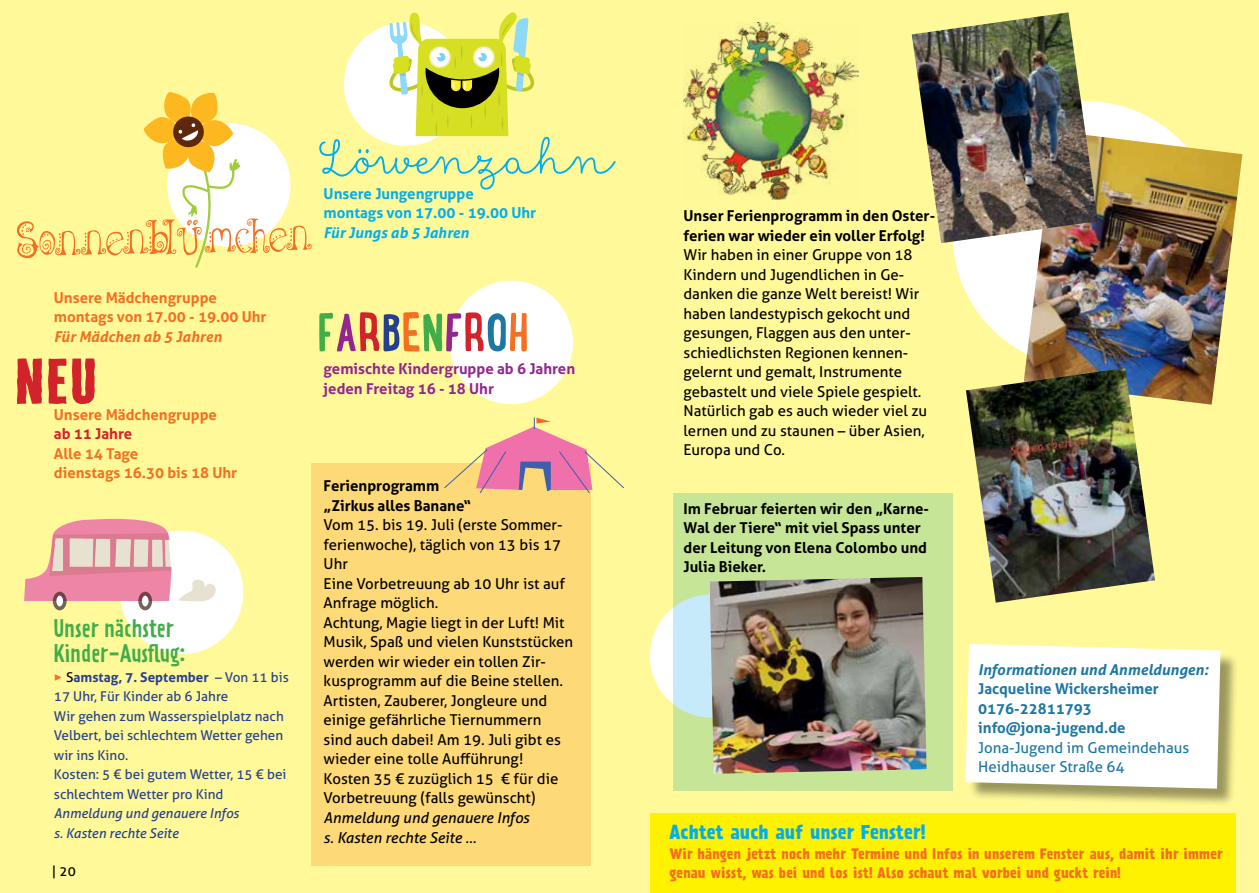
<style>
.page{position:relative;width:1259px;height:893px;background:#fff99a}
.page>*{position:absolute;margin:0;border:0;box-sizing:border-box;transform-origin:0 0}
.t1{font:22.5px/25.5px "Prater Sans One";color:#41ad49}
.t2{font:700 18px "Prater Sans One";color:#00aeef}
.t3{font:15px/19.5px "Aller";color:#000}
.t4{font:700 15px/19.5px "Aller";color:#000}
.t5{font:700 15px/19.5px "Aller";color:#f36f21}
.t6{font:700 15px/19.5px "Aller";color:#1e77a3}
.t7{font:700 15px/19.5px "Aller";color:#92278f}
.t8{font:italic 15px/19.5px "Aller";color:#000}
.t9{font:15px/19.5px "Aller";color:#1e77a3}
.t10{font:700 15px/19.5px "Aller";color:#00aeef}
.t11{font:italic 700 15px "Aller";color:#1e77a3}
.t12{font:italic 700 15px "Aller";color:#f36f21}
.t13{font:italic 700 15px "Aller";color:#00aeef}
.t14{font:700 15px "Aller";color:#d2232a}
.t15{font:13.5px/19.5px "Aller";color:#25408f}
.t16{font:700 13.5px/19.5px "Prater Sans One";color:#f36f21}
.t17{font:italic 13.5px/19.5px "Aller";color:#25408f}
.t18{font:13.5px "Aller";color:#000}
.s1{color:#f36f21}
.s2{color:#000}
.s3{font-weight:700}
</style>
<div class="page">
<div style="left:650px;top:594px;width:123px;height:124px;background:#fff;border-radius:50%"></div>
<svg style="left:673px;top:493px;width:279px;height:298px;background:#c6e5a1"></svg>
<div style="left:449px;top:281px;width:124px;height:123px;background:#fff;border-radius:50%"></div>
<div style="left:952px;top:101px;width:267px;height:267px;background:#fff;border-radius:50%"></div>
<div style="left:120px;top:531px;width:123px;height:123px;background:#fff;border-radius:50%"></div>
<div style="left:312px;top:463px;width:279px;height:403px;background:#fed978"></div>
<svg style="left:17px;top:92px;width:295px;height:176px"></svg>
<div style="left:967px;top:646px;width:272px;height:161px;background:#000;opacity:.4"></div>
<svg style="left:965px;top:644px;width:255px;height:145px;background:#fcfcf7"></svg>
<svg style="left:24px;top:519px;width:147px;height:91px"></svg>
<svg style="left:178px;top:580px;width:38px;height:21px"></svg>
<svg style="left:319px;top:312px;width:208px;height:39px"></svg>
<svg style="left:319px;top:12px;width:296px;height:178px"></svg>
<img style="left:683px;top:22px;width:175px;height:178px">
<div style="left:650px;top:814px;width:585px;height:79px;background:#fff200"></div>
<svg style="left:444px;top:418px;width:180px;height:75px"></svg>
<svg style="left:17px;top:358px;width:78px;height:46px"></svg>
<img style="left:1023px;top:131px;width:219px;height:274px">
<img style="left:911px;top:12px;width:186px;height:231px">
<img style="left:966px;top:368px;width:189px;height:235px">
<img style="left:709px;top:577px;width:217px;height:197px">
<p class="t5" style="left:54px;top:288px;width:214px">Unsere Mädchengruppe montags von 17.00 - 19.00 Uhr</p>
<p class="t12" style="left:54px;top:327px;width:169px">Für Mädchen ab 5 Jahren</p>
<p class="t5" style="left:54px;top:405px;width:165px">Unsere Mädchengruppe</p>
<p class="t14" style="left:54px;top:425px;width:80px">ab 11 Jahre</p>
<p class="t5" style="left:54px;top:444px;width:185px">Alle 14 Tage<br>dienstags 16.30 bis 18 Uhr</p>
<h1 class="t1" style="left:54px;top:615px;width:133px">Unser nächster<br>Kinder-Ausflug:</h1>
<p class="t15" style="left:54px;top:667px;width:236px"><span class="s1">✓</span> <span class="s2">S</span><span class="s3">amstag, 7. September</span> – Von 11 bis<br>17 Uhr, Für Kinder ab 6 Jahre<br>Wir gehen zum Wasserspielplatz nach<br>Velbert, bei schlechtem Wetter gehen wir ins Kino.<br>Kosten: 5 € bei gutem Wetter, 15 € bei schlechtem Wetter pro Kind</p>
<p class="t17" style="left:54px;top:803px;width:187px">Anmeldung und genauere Infos s. Kasten rechte Seite</p>
<p class="t18" style="left:52px;top:863px;width:25px">| 20</p>
<p class="t10" style="left:324px;top:184px;width:214px">Unsere Jungengruppe montags von 17.00 - 19.00 Uhr</p>
<p class="t13" style="left:324px;top:223px;width:147px">Für Jungs ab 5 Jahren</p>
<p class="t7" style="left:324px;top:359px;width:253px">gemischte Kindergruppe ab 6 Jahren jeden Freitag 16 - 18 Uhr</p>
<p class="t4" style="left:324px;top:476px;width:149px">Ferienprogramm „Zirkus alles Banane“</p>
<p class="t3" style="left:324px;top:515px;width:251px">Vom 15. bis 19. Juli (erste Sommer&shy;ferienwoche), täglich von 13 bis 17<br>Uhr<br>Eine Vorbetreuung ab 10 Uhr ist auf<br>Anfrage möglich.<br>Achtung, Magie liegt in der Luft! Mit<br>Musik, Spaß und vielen Kunststücken werden wir wieder ein tollen Zir&shy;kusprogramm auf die Beine stellen.<br>Artisten, Zauberer, Jongleure und einige gefährliche Tiernummern sind auch dabei! Am 19. Juli gibt es wieder eine tolle Aufführung!<br>Kosten 35 € zuzüglich 15 € für die<br>Vorbetreuung (falls gewünscht)</p>
<p class="t8" style="left:324px;top:808px;width:207px">Anmeldung und genauere Infos s. Kasten rechte Seite …</p>
<p class="t4" style="left:683px;top:206px;width:253px">Unser Ferienprogramm in den Oster&shy;ferien war wieder ein voller Erfolg!</p>
<p class="t3" style="left:683px;top:245px;width:245px">Wir haben in einer Gruppe von 18<br>Kindern und Jugendlichen in Ge&shy;danken die ganze Welt bereist! Wir haben landestypisch gekocht und gesungen, Flaggen aus den unter&shy;schiedlichsten Regionen kennen&shy;gelernt und gemalt, Instrumente gebastelt und viele Spiele gespielt.<br>Natürlich gab es auch wieder viel zu lernen und zu staunen – über Asien,<br>Europa und Co.</p>
<p class="t4" style="left:683px;top:498px;width:247px">Im Februar feierten wir den „Karne-<br>Wal der Tiere“ mit viel Spass unter der Leitung von Elena Colombo und<br>Julia Bieker.</p>
<p class="t11" style="left:978px;top:660px;width:231px">Informationen und Anmeldungen:</p>
<p class="t6" style="left:978px;top:679px;width:182px">Jacqueline Wickersheimer<br>0176-22811793 info@jona-jugend.de</p>
<p class="t9" style="left:978px;top:738px;width:212px">Jona-Jugend im Gemeindehaus<br>Heidhauser Straße 64</p>
<p class="t2" style="left:669px;top:821px;width:257px">Achtet auch auf unser Fenster!</p>
<p class="t16" style="left:669px;top:844px;width:555px">Wir hängen jetzt noch mehr Termine und Infos in unserem Fenster aus, damit ihr immer genau wisst, was bei und los ist! Also schaut mal vorbei und guckt rein!</p>
</div>
